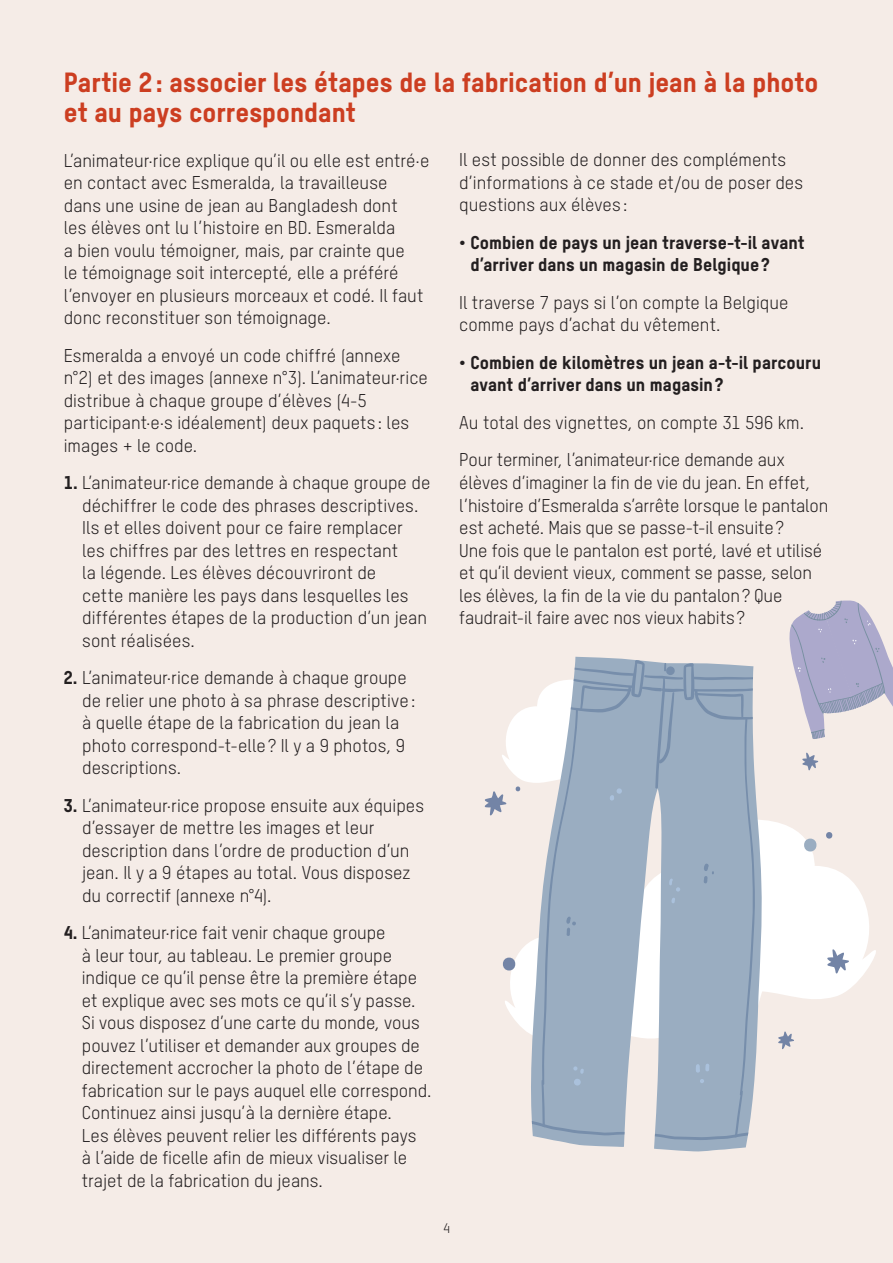
<style>
.page{position:relative;width:893px;height:1263px;background:#f5ece7}
.page>*{position:absolute;margin:0;border:0;box-sizing:border-box;transform-origin:0 0}
.t1{font:27px/30px "T Star Pro Heavy";color:#cc3e21}
.t2{font:18px/22.5px "T Star Pro Regular";color:#231f20}
.t3{font:18px/22.5px "T Star Pro Heavy";color:#231f20}
.t4{font:13.5px "T Star Pro Regular";color:#231f20}
.s1{font-family:"T Star Pro Heavy"}
</style>
<div class="page">
<svg style="left:762px;top:820px;width:114px;height:230px;fill:#fff"></svg>
<svg style="left:654px;top:784px;width:108px;height:367px;fill:#9aadc1"></svg>
<svg style="left:802px;top:752px;width:16px;height:19px"></svg>
<svg style="left:827px;top:949px;width:22px;height:25px"></svg>
<svg style="left:778px;top:1031px;width:16px;height:18px"></svg>
<svg style="left:802px;top:838px;width:17px;height:13px"></svg>
<svg style="left:825px;top:832px;width:8px;height:6px"></svg>
<svg style="left:484px;top:660px;width:271px;height:480px"></svg>
<svg style="left:789px;top:600px;width:104px;height:139px"></svg>
<h1 class="t1" style="left:64px;top:64px;width:756px">Partie 2: associer les étapes de la fabrication d’un jean à la photo et au pays correspondant</h1>
<p class="t2" style="left:64px;top:148px;width:367px">L’animateur·rice explique qu’il ou elle est entré·e en contact avec Esmeralda, la travailleuse<br>dans une usine de jean au Bangladesh dont<br>les élèves ont lu l’histoire en BD. Esmeralda<br>a bien voulu témoigner, mais, par crainte que<br>le témoignage soit intercepté, elle a préféré l’envoyer en plusieurs morceaux et codé. Il faut donc reconstituer son témoignage.</p>
<p class="t2" style="left:64px;top:343px;width:366px">Esmeralda a envoyé un code chiffré (annexe n°2) et des images (annexe n°3). L’animateur·rice distribue à chaque groupe d’élèves (4-5 participant·e·s idéalement) deux paquets : les images + le code.</p>
<p class="t2" style="left:82px;top:470px;width:350px;text-indent:-18px"><span class="s1">1.</span> L’animateur·rice demande à chaque groupe de déchiffrer le code des phrases descriptives.<br>Ils et elles doivent pour ce faire remplacer<br>les chiffres par des lettres en respectant<br>la légende. Les élèves découvriront de<br>cette manière les pays dans lesquelles les différentes étapes de la production d’un jean sont réalisées.</p>
<p class="t2" style="left:82px;top:665px;width:335px;text-indent:-18px"><span class="s1">2.</span> L’animateur·rice demande à chaque groupe de relier une photo à sa phrase descriptive: à quelle étape de la fabrication du jean la photo correspond-t-elle? Il y a 9 photos, 9 descriptions.</p>
<p class="t2" style="left:82px;top:793px;width:344px;text-indent:-18px"><span class="s1">3.</span> L’animateur·rice propose ensuite aux équipes d’essayer de mettre les images et leur description dans l’ordre de production d’un jean. Il y a 9 étapes au total. Vous disposez du correctif (annexe n°4).</p>
<p class="t2" style="left:82px;top:920px;width:351px;text-indent:-18px"><span class="s1">4.</span> L’animateur·rice fait venir chaque groupe<br>à leur tour, au tableau. Le premier groupe indique ce qu’il pense être la première étape et explique avec ses mots ce qu’il s’y passe.<br>Si vous disposez d’une carte du monde, vous pouvez l’utiliser et demander aux groupes de directement accrocher la photo de l’étape de fabrication sur le pays auquel elle correspond.<br>Continuez ainsi jusqu’à la dernière étape.<br>Les élèves peuvent relier les différents pays<br>à l’aide de ficelle afin de mieux visualiser le trajet de la fabrication du jeans.</p>
<p class="t2" style="left:459px;top:148px;width:345px">Il est possible de donner des compléments d’informations à ce stade et/ou de poser des questions aux élèves :</p>
<p class="t3" style="left:470px;top:230px;width:336px;text-indent:-11px">• Combien de pays un jean traverse-t-il avant d’arriver dans un magasin de Belgique?</p>
<p class="t2" style="left:459px;top:290px;width:331px">Il traverse 7 pays si l’on compte la Belgique comme pays d’achat du vêtement.</p>
<p class="t3" style="left:470px;top:349px;width:352px;text-indent:-11px">• Combien de kilomètres un jean a-t-il parcouru avant d’arriver dans un magasin?</p>
<p class="t2" style="left:459px;top:403px;width:346px;line-height:37.5px">Au total des vignettes, on compte 31 596 km.<br>Pour terminer, l’animateur·rice demande aux</p>
<p class="t2" style="left:459px;top:470px;width:371px">élèves d’imaginer la fin de vie du jean. En effet, l’histoire d’Esmeralda s’arrête lorsque le pantalon est acheté. Mais que se passe-t-il ensuite?<br>Une fois que le pantalon est porté, lavé et utilisé et qu’il devient vieux, comment se passe, selon les élèves, la fin de la vie du pantalon ? Que faudrait-il faire avec nos vieux habits?</p>
<p class="t4" style="left:443px;top:1219px;width:8px">4</p>
</div>
